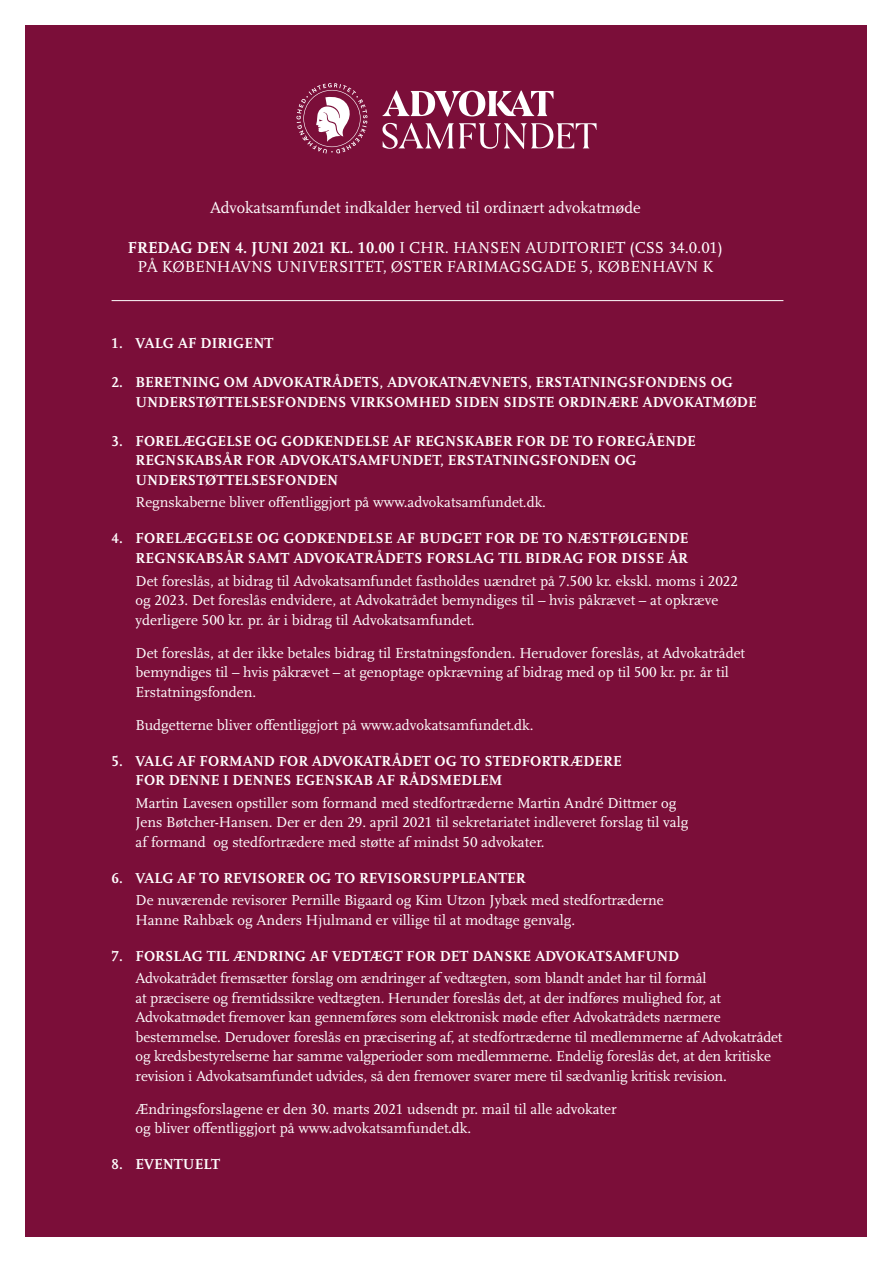
<style>
.page{position:relative;width:893px;height:1263px;background:#fff}
.page>*{position:absolute;margin:0;border:0;box-sizing:border-box;transform-origin:0 0}
.t1{font:16.5px/19.8px "Scala Pro";color:#fff;text-align:center}
.t2{font:15px/19.5px "Scala Pro";color:#fff}
.t3{font:700 15px/19.5px "Scala Pro";color:#fff}
.s1{font-weight:700}
</style>
<div class="page">
<div style="left:26px;top:26px;width:841px;height:1211px;background:#7b0e39"></div>
<svg style="left:382px;top:123px;width:214px;height:26px"></svg>
<svg style="left:382px;top:91px;width:171px;height:25px"></svg>
<svg style="left:296px;top:83px;width:71px;height:70px"></svg>
<hr style="left:112px;top:300px;width:671px;height:1px;background:#fff">
<p class="t1" style="left:210px;top:198px;width:432px">Advokatsamfundet indkalder herved til ordinært advokatmøde</p>
<p class="t1" style="left:128px;top:238px;width:597px"><span class="s1">FREDAG DEN 4. JUNI 2021 KL. 10.00</span> I CHR. HANSEN AUDITORIET (CSS 34.0.01)<br>PÅ KØBENHAVNS UNIVERSITET, ØSTER FARIMAGSGADE 5, KØBENHAVN K</p>
<p class="t3" style="left:112px;top:334px;width:164px">1. VALG AF DIRIGENT</p>
<p class="t3" style="left:136px;top:373px;width:623px;text-indent:-24px">2. BERETNING OM ADVOKATRÅDETS, ADVOKATNÆVNETS, ERSTATNINGSFONDENS OG<br>UNDERSTØTTELSESFONDENS VIRKSOMHED SIDEN SIDSTE ORDINÆRE ADVOKATMØDE</p>
<p class="t3" style="left:136px;top:431px;width:562px;text-indent:-24px">3. FORELÆGGELSE OG GODKENDELSE AF REGNSKABER FOR DE TO FOREGÅENDE<br>REGNSKABSÅR FOR ADVOKATSAMFUNDET, ERSTATNINGSFONDEN OG<br>UNDERSTØTTELSESFONDEN</p>
<p class="t2" style="left:136px;top:493px;width:412px">Regnskaberne bliver offentliggjort på www.advokatsamfundet.dk.</p>
<p class="t3" style="left:112px;top:529px;width:579px;text-align:right">4. FORELÆGGELSE OG GODKENDELSE AF BUDGET FOR DE TO NÆSTFØLGENDE<br>REGNSKABSÅR SAMT ADVOKATRÅDETS FORSLAG TIL BIDRAG FOR DISSE ÅR</p>
<p class="t2" style="left:136px;top:571px;width:604px">Det foreslås, at bidrag til Advokatsamfundet fastholdes uændret på 7.500 kr. ekskl. moms i 2022 og 2023. Det foreslås endvidere, at Advokatrådet bemyndiges til – hvis påkrævet – at opkræve yderligere 500 kr. pr. år i bidrag til Advokatsamfundet.</p>
<p class="t2" style="left:136px;top:643px;width:611px">Det foreslås, at der ikke betales bidrag til Erstatningsfonden. Herudover foreslås, at Advokatrådet bemyndiges til – hvis påkrævet – at genoptage opkrævning af bidrag med op til 500 kr. pr. år til<br>Erstatningsfonden.</p>
<p class="t2" style="left:136px;top:715px;width:400px">Budgetterne bliver offentliggjort på www.advokatsamfundet.dk.</p>
<p class="t3" style="left:136px;top:751px;width:488px;text-indent:-24px">5. VALG AF FORMAND FOR ADVOKATRÅDET OG TO STEDFORTRÆDERE<br>FOR DENNE I DENNES EGENSKAB AF RÅDSMEDLEM</p>
<p class="t2" style="left:136px;top:793px;width:554px">Martin Lavesen opstiller som formand med stedfortræderne Martin André Dittmer og<br>Jens Bøtcher-Hansen. Der er den 29. april 2021 til sekretariatet indleveret forslag til valg af formand og stedfortrædere med støtte af mindst 50 advokater.</p>
<p class="t3" style="left:112px;top:868px;width:416px">6. VALG AF TO REVISORER OG TO REVISORSUPPLEANTER</p>
<p class="t2" style="left:136px;top:890px;width:530px">De nuværende revisorer Pernille Bigaard og Kim Utzon Jybæk med stedfortræderne<br>Hanne Rahbæk og Anders Hjulmand er villige til at modtage genvalg.</p>
<p class="t3" style="left:112px;top:946px;width:569px">7. FORSLAG TIL ÆNDRING AF VEDTÆGT FOR DET DANSKE ADVOKATSAMFUND</p>
<p class="t2" style="left:136px;top:968px;width:648px">Advokatrådet fremsætter forslag om ændringer af vedtægten, som blandt andet har til formål<br>at præcisere og fremtidssikre vedtægten. Herunder foreslås det, at der indføres mulighed for, at Advokatmødet fremover kan gennemføres som elektronisk møde efter Advokatrådets nærmere bestemmelse. Derudover foreslås en præcisering af, at stedfortræderne til medlemmerne af Advokatrådet og kredsbestyrelserne har samme valgperioder som medlemmerne. Endelig foreslås det, at den kritiske revision i Advokatsamfundet udvides, så den fremover svarer mere til sædvanlig kritisk revision.</p>
<p class="t2" style="left:136px;top:1099px;width:483px">Ændringsforslagene er den 30. marts 2021 udsendt pr. mail til alle advokater og bliver offentliggjort på www.advokatsamfundet.dk.</p>
<p class="t3" style="left:112px;top:1154px;width:110px">8. EVENTUELT</p>
</div>
